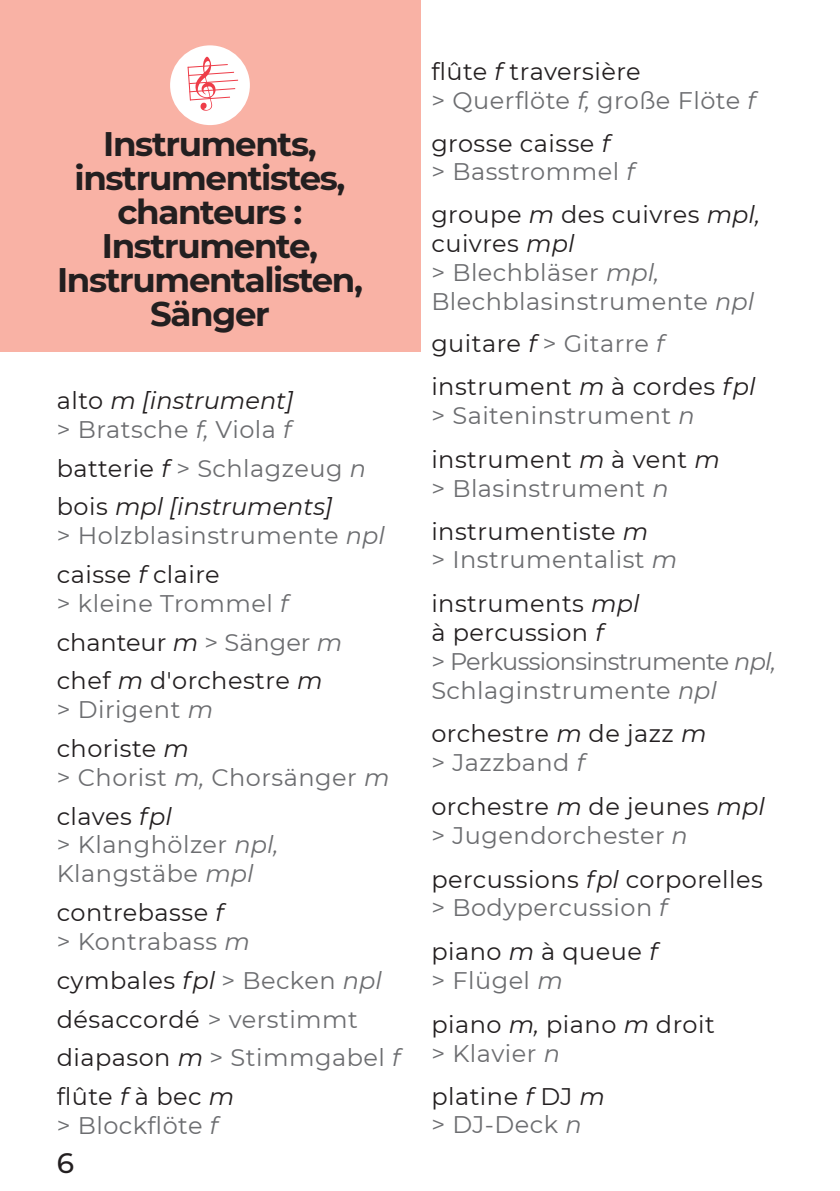
<style>
.page{position:relative;width:840px;height:1191px;background:#fff}
.page>*{position:absolute;margin:0;border:0;box-sizing:border-box;transform-origin:0 0}
.t1{font:700 34px/34px "Montserrat";letter-spacing:-.04em;color:#231f20;text-align:center}
.t2{font:500 28px "Montserrat";color:#231f20}
.t3{font:24px/28.8px "Montserrat";letter-spacing:.02em;color:#6c6d70}
.t4{font:24px/28.8px "Montserrat";letter-spacing:.02em;color:#231f20}
.t5{font:24px/28.8px "Montserrat";letter-spacing:-.03em;color:#6c6d70}
.t6{font:italic 24px "Montserrat";color:#231f20}
.t7{font:24px "Montserrat";color:#231f20}
.s1{font-style:normal}
.s2{font-style:italic}
.s3{color:#231f20}
.s4{font-style:italic;color:#231f20}
.s5{color:#6c6d70}
.s6{font-style:italic;color:#6c6d70}
</style>
<div class="page">
<hr style="left:839px;top:918px;width:1px;height:273px;background:#fef5e5">
<div style="left:0;top:0;width:420px;height:351px;background:#f9b2a5"></div>
<div style="left:170px;top:45px;width:80px;height:80px;background:#fff;border-radius:50%"></div>
<svg style="left:187px;top:57px;width:52px;height:54px"></svg>
<hr style="left:839px;top:734px;width:1px;height:226px;background:#fedaa2">
<p class="t1" style="left:74px;top:125px;width:272px">Instruments, instrumentistes, chanteurs :</p>
<p class="t1" style="left:102px;top:227px;width:217px">Instrumente,</p>
<p class="t1" style="left:57px;top:261px;width:307px">Instrumentalisten,<br>Sänger</p>
<p class="t6" style="left:57px;top:384px;width:238px"><span class="s1">alto</span> m [instrument]</p>
<p class="t3" style="left:57px;top:414px;width:236px">&gt; Bratsche <span class="s2">f,</span> Viola <span class="s2">f</span></p>
<p class="t3" style="left:57px;top:453px;width:310px"><span class="s3">batterie</span> <span class="s4">f</span> &gt; Schlagzeug <span class="s2">n</span></p>
<p class="t6" style="left:57px;top:490px;width:277px"><span class="s1">bois</span> mpl [instruments]</p>
<p class="t3" style="left:57px;top:520px;width:329px">&gt; Holzblasinstrumente <span class="s2">npl</span></p>
<p class="t4" style="left:57px;top:559px;width:164px">caisse <span class="s2">f</span> claire</p>
<p class="t3" style="left:57px;top:588px;width:233px">&gt; kleine Trommel <span class="s2">f</span></p>
<p class="t7" style="left:57px;top:625px;width:287px">chanteur <span class="s2">m</span> <span class="s5">&gt; Sänger</span> <span class="s6">m</span></p>
<p class="t4" style="left:57px;top:665px;width:267px">chef <span class="s2">m</span> d'orchestre <span class="s2">m</span></p>
<p class="t3" style="left:57px;top:694px;width:158px">&gt; Dirigent <span class="s2">m</span></p>
<p class="t4" style="left:57px;top:733px;width:134px">choriste <span class="s2">m</span></p>
<p class="t3" style="left:57px;top:762px;width:334px">&gt; Chorist <span class="s2">m,</span> Chorsänger <span class="s2">m</span></p>
<p class="t4" style="left:57px;top:801px;width:117px">claves <span class="s2">fpl</span></p>
<p class="t3" style="left:57px;top:829px;width:223px">&gt; Klanghölzer <span class="s2">npl,<br></span>Klangstäbe <span class="s2">mpl</span></p>
<p class="t4" style="left:57px;top:897px;width:168px">contrebasse <span class="s2">f</span></p>
<p class="t3" style="left:57px;top:926px;width:195px">&gt; Kontrabass <span class="s2">m</span></p>
<p class="t4" style="left:57px;top:965px;width:326px">cymbales <span class="s2">fpl</span> <span class="s5">&gt; Becken</span> <span class="s6">npl</span></p>
<p class="t4" style="left:57px;top:1003px;width:302px">désaccordé <span class="s5">&gt; verstimmt</span></p>
<p class="t3" style="left:57px;top:1042px;width:345px"><span class="s3">diapason</span> <span class="s4">m</span> &gt; Stimmgabel <span class="s2">f</span></p>
<p class="t4" style="left:57px;top:1081px;width:179px">flûte <span class="s2">f</span> à bec <span class="s2">m</span></p>
<p class="t3" style="left:57px;top:1110px;width:163px">&gt; Blockflöte <span class="s2">f</span></p>
<p class="t2" style="left:57px;top:1143px;width:19px">6</p>
<p class="t4" style="left:431px;top:56px;width:211px">flûte <span class="s2">f</span> traversière</p>
<p class="t3" style="left:431px;top:85px;width:325px">&gt; Querflöte <span class="s2">f,</span> große Flöte <span class="s2">f</span></p>
<p class="t4" style="left:431px;top:128px;width:180px">grosse caisse <span class="s2">f</span></p>
<p class="t3" style="left:431px;top:157px;width:204px">&gt; Basstrommel <span class="s2">f</span></p>
<p class="t4" style="left:431px;top:199px;width:330px">groupe <span class="s2">m</span> des cuivres <span class="s2">mpl, </span>cuivres <span class="s2">mpl</span></p>
<p class="t3" style="left:431px;top:257px;width:324px">&gt; Blechbläser <span class="s2">mpl,<br></span>Blechblasinstrumente <span class="s2">npl</span></p>
<p class="t3" style="left:431px;top:329px;width:234px"><span class="s3">guitare</span> <span class="s4">f</span> &gt; Gitarre <span class="s2">f</span></p>
<p class="t4" style="left:431px;top:371px;width:325px">instrument <span class="s2">m</span> à cordes <span class="s2">fpl</span></p>
<p class="t3" style="left:431px;top:400px;width:265px">&gt; Saiteninstrument <span class="s2">n</span></p>
<p class="t4" style="left:431px;top:444px;width:290px">instrument <span class="s2">m</span> à vent <span class="s2">m</span></p>
<p class="t3" style="left:431px;top:473px;width:239px">&gt; Blasinstrument <span class="s2">n</span></p>
<p class="t4" style="left:431px;top:516px;width:218px">instrumentiste <span class="s2">m</span></p>
<p class="t3" style="left:431px;top:544px;width:247px">&gt; Instrumentalist <span class="s2">m</span></p>
<p class="t4" style="left:431px;top:588px;width:209px">instruments <span class="s2">mpl</span></p>
<p class="t4" style="left:431px;top:617px;width:174px">à percussion <span class="s2">f</span></p>
<p class="t5" style="left:431px;top:646px;width:346px">&gt; Perkussionsinstrumente <span class="s2">npl,<br></span>Schlaginstrumente <span class="s2">npl</span></p>
<p class="t4" style="left:431px;top:718px;width:276px">orchestre <span class="s2">m</span> de jazz <span class="s2">m</span></p>
<p class="t3" style="left:431px;top:747px;width:155px">&gt; Jazzband <span class="s2">f</span></p>
<p class="t4" style="left:431px;top:791px;width:335px">orchestre <span class="s2">m</span> de jeunes <span class="s2">mpl</span></p>
<p class="t3" style="left:431px;top:820px;width:258px">&gt; Jugendorchester <span class="s2">n</span></p>
<p class="t4" style="left:431px;top:864px;width:333px">percussions <span class="s2">fpl</span> corporelles</p>
<p class="t3" style="left:431px;top:892px;width:237px">&gt; Bodypercussion <span class="s2">f</span></p>
<p class="t4" style="left:431px;top:936px;width:227px">piano <span class="s2">m</span> à queue <span class="s2">f</span></p>
<p class="t3" style="left:431px;top:965px;width:133px">&gt; Flügel <span class="s2">m</span></p>
<p class="t4" style="left:431px;top:1009px;width:285px">piano <span class="s2">m,</span> piano <span class="s2">m</span> droit</p>
<p class="t3" style="left:431px;top:1038px;width:130px">&gt; Klavier <span class="s2">n</span></p>
<p class="t4" style="left:431px;top:1080px;width:175px">platine <span class="s2">f</span> DJ <span class="s2">m</span></p>
<p class="t3" style="left:431px;top:1109px;width:152px">&gt; DJ-Deck <span class="s2">n</span></p>
</div>
